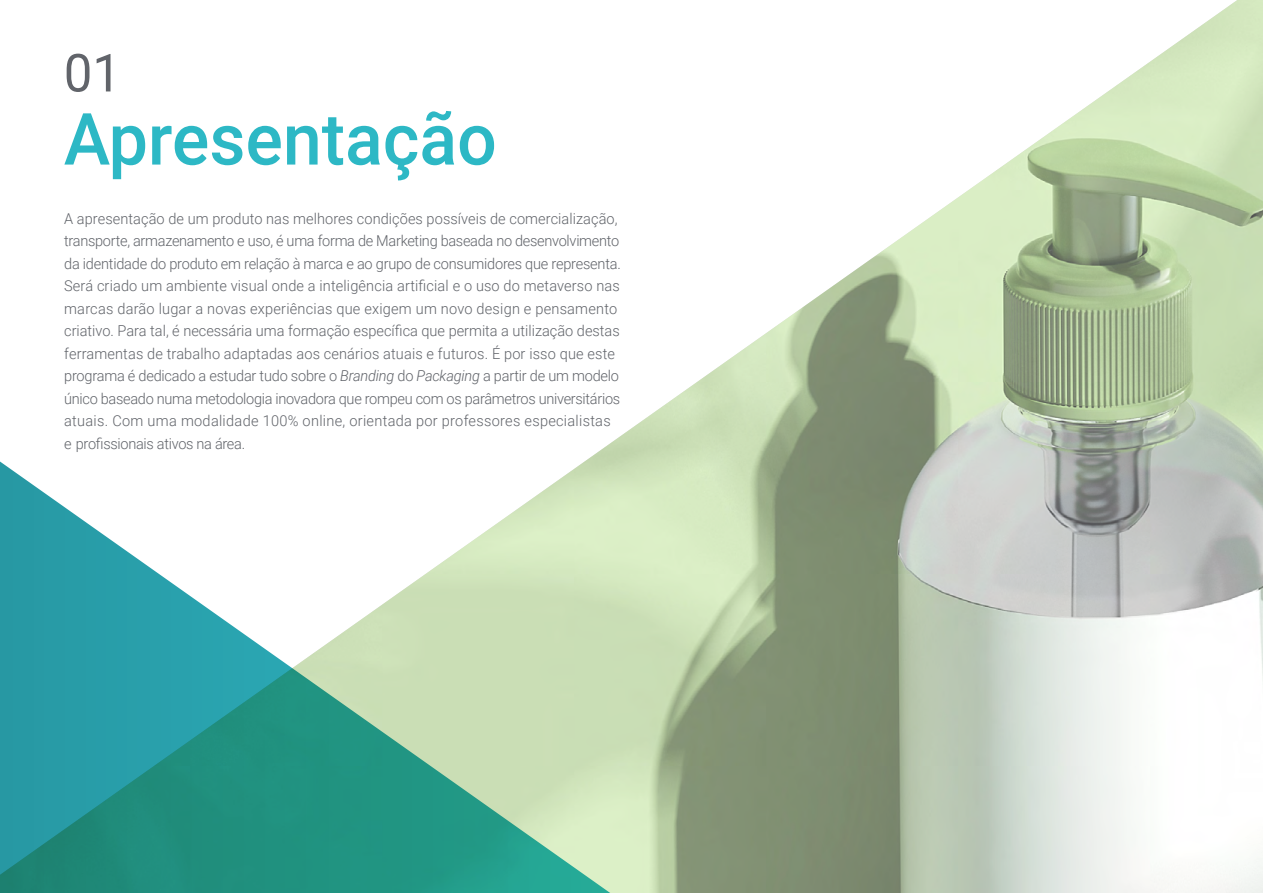
<style>
.page{position:relative;width:1263px;height:893px;background:#fff}
.page>*{position:absolute;margin:0;border:0;box-sizing:border-box;transform-origin:0 0}
.t1{font:500 72px "Roboto";color:#2db8c5}
.t2{font:52.5px "Roboto";color:#61646a}
.t3{font:300 15px/22.5px "Roboto";color:#61646a}
.s1{font-style:italic}
</style>
<div class="page">
<img style="left:607px;top:0;width:656px;height:893px">
<svg style="left:0;top:446px;width:640px;height:447px"></svg>
<h2 class="t2" style="left:64px;top:36px;width:59px">01</h2>
<h1 class="t1" style="left:64px;top:89px;width:435px">Apresentação</h1>
<p class="t3" style="left:64px;top:207px;width:558px">A apresentação de um produto nas melhores condições possíveis de comercialização, transporte, armazenamento e uso, é uma forma de Marketing baseada no desenvolvimento da identidade do produto em relação à marca e ao grupo de consumidores que representa.<br>Será criado um ambiente visual onde a inteligência artificial e o uso do metaverso nas marcas darão lugar a novas experiências que exigem um novo design e pensamento criativo. Para tal, é necessária uma formação específica que permita a utilização destas ferramentas de trabalho adaptadas aos cenários atuais e futuros. É por isso que este programa é dedicado a estudar tudo sobre o <span class="s1">Branding</span> do <span class="s1">Packaging</span> a partir de um modelo único baseado numa metodologia inovadora que rompeu com os parâmetros universitários atuais. Com uma modalidade 100% online, orientada por professores especialistas e profissionais ativos na área.</p>
</div>
